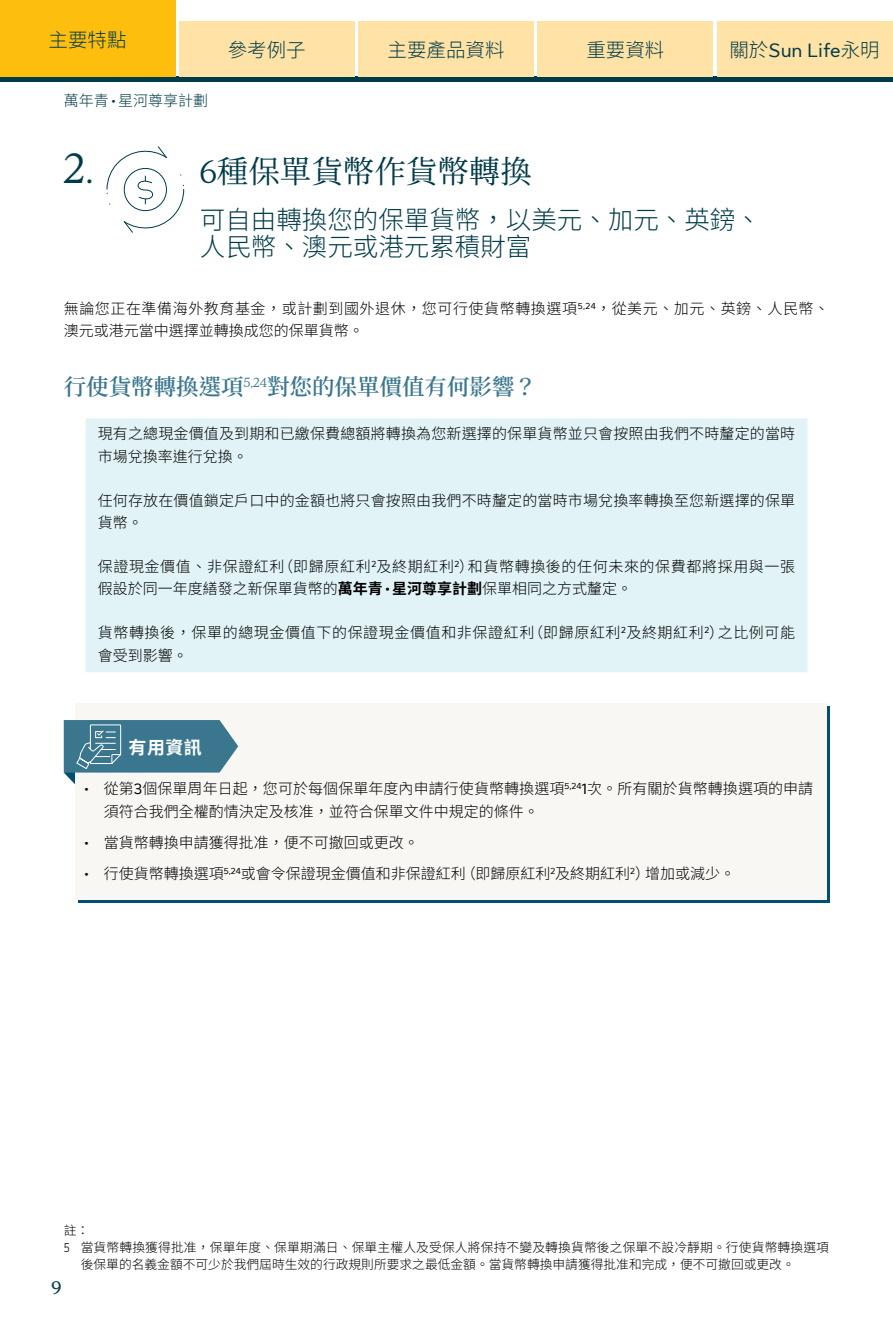
<style>
.page{position:relative;width:893px;height:1320px;background:#fff}
.page>*{position:absolute;margin:0;border:0;box-sizing:border-box;transform-origin:0 0}
.t1{font:42px "Sun Life New Display";color:#003b49}
.t2{font:31.5px "Noto Serif CJ Ktc";color:#003b49}
.t3{font:300 25.5px/27px "Source Han Sans TC";color:#003b49}
.t4{font:600 22.5px "Noto Serif CJ Ktc";color:#3a778f}
.t5{font:300 19.5px "Source Han Sans TC";color:#003b49}
.t6{font:19.5px "Sun Life New Text";color:#003b49}
.t7{font:700 18px "Source Han Sans TC";color:#fff}
.t8{font:700 18px "Sun Life New Display";color:#003b49}
.t9{font:300 15px/22.5px "Source Han Sans TC";letter-spacing:.01em;color:#000}
.t10{font:300 15px/22.5px "Source Han Sans TC";letter-spacing:.04em;color:#000}
.t11{font:300 15px "Source Han Sans TC";color:#003b49}
.t12{font:300 12.75px "Source Han Sans TC";color:#000}
.s1{font-family:"Sun Life New Text";font-weight:400}
.s2{font-family:"Source Han Sans TC";font-weight:300}
.s3{font-family:"Sun Life New Display"}
.s4{font-weight:700}
.s5{font-family:"Sun Life New Text";font-weight:700}
.s6{font-family:"Sun Life Sans Condensed"}
</style>
<div class="page">
<svg style="left:106px;top:146px;width:79px;height:87px"></svg>
<div style="left:85px;top:418px;width:723px;height:255px;background:#e1f3f6"></div>
<hr style="left:85px;top:418px;width:1px;height:254px;background:#fff">
<hr style="left:807px;top:418px;width:1px;height:254px;background:#fff">
<hr style="left:85px;top:672px;width:723px;height:1px;background:#fff">
<div style="left:75px;top:703px;width:751px;height:197px;background:#f8f7f4"></div>
<svg style="left:64px;top:720px;width:174px;height:64px"></svg>
<div style="left:0;top:77px;width:892px;height:5px;background:#003b49"></div>
<div style="left:0;top:0;width:175px;height:77px;background:#febe0e"></div>
<div style="left:358px;top:21px;width:176px;height:56px;background:#ffe2a5"></div>
<div style="left:179px;top:21px;width:176px;height:56px;background:#ffe2a5"></div>
<div style="left:537px;top:21px;width:176px;height:56px;background:#ffe2a5"></div>
<div style="left:717px;top:21px;width:175px;height:56px;background:#ffe2a5"></div>
<h3 class="t5" style="left:48px;top:29px;width:80px">主要特點</h3>
<p class="t11" style="left:64px;top:92px;width:146px">萬年青<span class="s1">•</span>星河尊享計劃</p>
<h3 class="t5" style="left:228px;top:39px;width:79px">參考例子</h3>
<h3 class="t5" style="left:388px;top:39px;width:118px">主要產品資料</h3>
<h3 class="t5" style="left:586px;top:39px;width:79px">重要資料</h3>
<h3 class="t6" style="left:729px;top:37px;width:152px"><span class="s2">關於</span>Sun Life<span class="s2">永明</span></h3>
<h1 class="t1" style="left:64px;top:141px;width:31px">2.</h1>
<h2 class="t2" style="left:200px;top:154px;width:334px"><span class="s3">6</span>種保單貨幣作貨幣轉換</h2>
<h3 class="t3" style="left:200px;top:207px;width:562px">可自由轉換您的保單貨幣，以美元、加元、英鎊、人民幣、澳元或港元累積財富</h3>
<p class="t10" style="left:64px;top:297px;width:767px">無論您正在準備海外教育基金，或計劃到國外退休，您可行使貨幣轉換選項<sup>5,24</sup>，從美元、加元、英鎊、人民幣、澳元或港元當中選擇並轉換成您的保單貨幣。</p>
<h3 class="t4" style="left:64px;top:374px;width:475px">行使貨幣轉換選項<sup>5,24</sup>對您的保單價值有何影響？</h3>
<p class="t9" style="left:98px;top:423px;width:699px">現有之總現金價值及到期和已繳保費總額將轉換為您新選擇的保單貨幣並只會按照由我們不時釐定的當時市場兌換率進行兌換。</p>
<p class="t9" style="left:98px;top:489px;width:699px">任何存放在價值鎖定戶口中的金額也將只會按照由我們不時釐定的當時市場兌換率轉換至您新選擇的保單貨幣。</p>
<p class="t10" style="left:98px;top:555px;width:699px">保證現金價值、非保證紅利（即歸原紅利<sup>2</sup>及終期紅利<sup>2</sup>）和貨幣轉換後的任何未來的保費都將採用與一張假設於同一年度繕發之新保單貨幣的<span class="s4">萬年青</span><span class="s5">•</span><span class="s4">星河尊享計劃</span>保單相同之方式釐定。</p>
<p class="t10" style="left:98px;top:622px;width:699px">貨幣轉換後，保單的總現金價值下的保證現金價值和非保證紅利（即歸原紅利<sup>2</sup>及終期紅利<sup>2</sup>）之比例可能會受到影響。</p>
<p class="t7" style="left:129px;top:737px;width:75px">有用資訊</p>
<p class="t9" style="left:104px;top:778px;width:711px;text-indent:-20px"><span class="s1">•</span> 從第<span class="s1">3</span>個保單周年日起，您可於每個保單年度內申請行使貨幣轉換選項<sup>5,24</sup><span class="s1">1</span>次。所有關於貨幣轉換選項的申請須符合我們全權酌情決定及核准，並符合保單文件中規定的條件。</p>
<p class="t9" style="left:84px;top:831px;width:336px"><span class="s1">•</span> 當貨幣轉換申請獲得批准，便不可撤回或更改。</p>
<p class="t9" style="left:84px;top:862px;width:652px"><span class="s1">•</span> 行使貨幣轉換選項<sup>5,24</sup>或會令保證現金價值和非保證紅利（即歸原紅利<sup>2</sup>及終期紅利<sup>2</sup>）增加或減少。</p>
<p class="t12" style="left:64px;top:1224px;width:27px">註：</p>
<p class="t12" style="left:64px;top:1240px;width:767px"><span class="s6">5</span> 當貨幣轉換獲得批准，保單年度、保單期滿日、保單主權人及受保人將保持不變及轉換貨幣後之保單不設冷靜期。行使貨幣轉換選項</p>
<p class="t12" style="left:81px;top:1257px;width:715px">後保單的名義金額不可少於我們屆時生效的行政規則所要求之最低金額。當貨幣轉換申請獲得批准和完成，便不可撤回或更改。</p>
<p class="t8" style="left:51px;top:1276px;width:11px">9</p>
</div>
